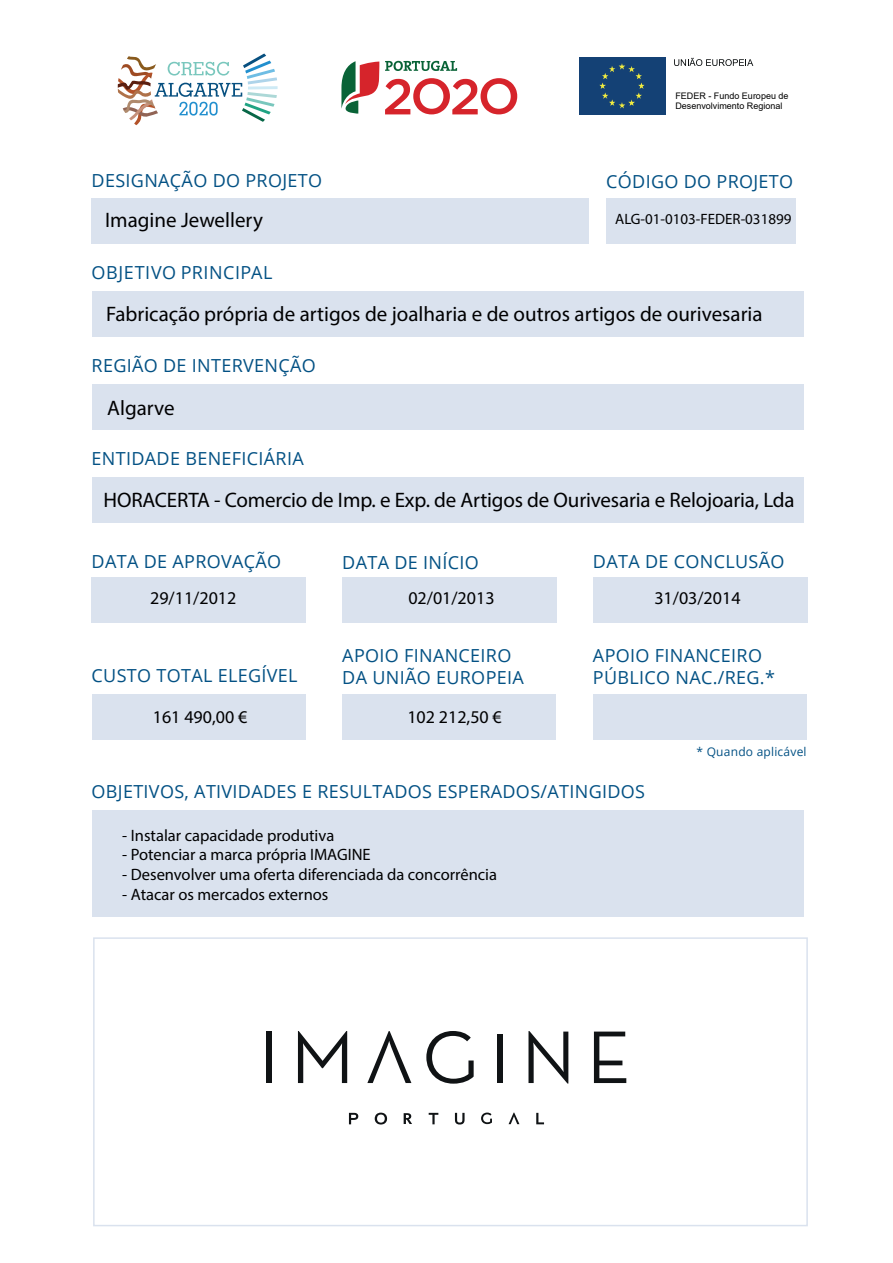
<style>
.page{position:relative;width:893px;height:1263px;background:#fff}
.page>*{position:absolute;margin:0;border:0;box-sizing:border-box;transform-origin:0 0}
.t1{font:21px "Myriad Pro";color:#000001}
.t2{font:18px/21.6px "Open Sans";letter-spacing:.02em;color:#035184}
.t3{font:18px "Myriad Pro";color:#000001}
.t4{font:16.5px "Myriad Pro";color:#000001}
.t5{font:15px "Myriad Pro";color:#000001}
.t6{font:12px "Open Sans";letter-spacing:.02em;color:#035184}
.t7{font:9px/10.8px "Arial";color:#000001}
</style>
<div class="page">
<div style="left:92px;top:198px;width:497px;height:45px;background:#dae2ee"></div>
<div style="left:606px;top:198px;width:190px;height:45px;background:#dae2ee"></div>
<div style="left:92px;top:577px;width:214px;height:46px;background:#dae2ee"></div>
<div style="left:342px;top:577px;width:214px;height:46px;background:#dae2ee"></div>
<div style="left:92px;top:291px;width:711px;height:45px;background:#dae2ee"></div>
<div style="left:92px;top:384px;width:711px;height:46px;background:#dae2ee"></div>
<div style="left:92px;top:478px;width:711px;height:45px;background:#dae2ee"></div>
<div style="left:92px;top:810px;width:711px;height:107px;background:#dae2ee"></div>
<div style="left:92px;top:694px;width:214px;height:45px;background:#dae2ee"></div>
<div style="left:342px;top:694px;width:214px;height:45px;background:#dae2ee"></div>
<div style="left:593px;top:694px;width:214px;height:45px;background:#dae2ee"></div>
<div style="left:593px;top:577px;width:214px;height:46px;background:#dae2ee"></div>
<div style="left:93px;top:937px;width:715px;height:289px;border:2px solid #dae2ee"></div>
<svg style="left:385px;top:78px;width:132px;height:36px"></svg>
<svg style="left:385px;top:61px;width:72px;height:10px"></svg>
<svg style="left:341px;top:61px;width:38px;height:53px"></svg>
<svg style="left:118px;top:53px;width:160px;height:72px"></svg>
<svg style="left:674px;top:58px;width:79px;height:8px"></svg>
<div style="left:579px;top:57px;width:86px;height:57px;background:#144175"></div>
<svg style="left:599px;top:63px;width:46px;height:45px"></svg>
<div style="left:267px;top:1031px;width:5px;height:52px;background:#101315"></div>
<svg style="left:298px;top:1031px;width:49px;height:52px"></svg>
<svg style="left:367px;top:1031px;width:44px;height:52px"></svg>
<svg style="left:426px;top:1031px;width:48px;height:53px"></svg>
<div style="left:497px;top:1035px;width:6px;height:48px;background:#101315"></div>
<svg style="left:528px;top:1031px;width:40px;height:52px"></svg>
<svg style="left:594px;top:1031px;width:32px;height:52px"></svg>
<svg style="left:349px;top:1113px;width:9px;height:11px"></svg>
<svg style="left:375px;top:1112px;width:12px;height:12px"></svg>
<svg style="left:429px;top:1113px;width:9px;height:11px"></svg>
<svg style="left:455px;top:1113px;width:10px;height:11px"></svg>
<svg style="left:536px;top:1113px;width:8px;height:11px"></svg>
<svg style="left:481px;top:1112px;width:11px;height:12px"></svg>
<svg style="left:509px;top:1112px;width:10px;height:12px"></svg>
<svg style="left:404px;top:1113px;width:8px;height:11px"></svg>
<p class="t2" style="left:92px;top:169px;width:232px">DESIGNAÇÃO DO PROJETO</p>
<p class="t7" style="left:675px;top:90px;width:115px">FEDER - Fundo Europeu de<br>Desenvolvimento Regional</p>
<p class="t2" style="left:606px;top:170px;width:188px">CÓDIGO DO PROJETO</p>
<p class="t1" style="left:105px;top:206px;width:159px">Imagine Jewellery</p>
<p class="t5" style="left:615px;top:209px;width:178px">ALG-01-0103-FEDER-031899</p>
<p class="t2" style="left:92px;top:262px;width:182px">OBJETIVO PRINCIPAL</p>
<p class="t1" style="left:106px;top:301px;width:658px">Fabricação própria de artigos de joalharia e de outros artigos de ourivesaria</p>
<p class="t2" style="left:92px;top:355px;width:226px">REGIÃO DE INTERVENÇÃO</p>
<p class="t1" style="left:107px;top:395px;width:69px">Algarve</p>
<p class="t2" style="left:92px;top:448px;width:214px">ENTIDADE BENEFICIÁRIA</p>
<p class="t1" style="left:104px;top:487px;width:693px">HORACERTA - Comercio de Imp. e Exp. de Artigos de Ourivesaria e Relojoaria, Lda</p>
<p class="t2" style="left:92px;top:551px;width:191px">DATA DE APROVAÇÃO</p>
<p class="t2" style="left:342px;top:551px;width:138px">DATA DE INÍCIO</p>
<p class="t2" style="left:593px;top:551px;width:193px">DATA DE CONCLUSÃO</p>
<p class="t3" style="left:150px;top:587px;width:88px">29/11/2012</p>
<p class="t3" style="left:408px;top:587px;width:88px">02/01/2013</p>
<p class="t3" style="left:654px;top:587px;width:88px">31/03/2014</p>
<p class="t2" style="left:92px;top:664px;width:207px">CUSTO TOTAL ELEGÍVEL</p>
<p class="t2" style="left:342px;top:644px;width:183px">APOIO FINANCEIRO<br>DA UNIÃO EUROPEIA</p>
<p class="t2" style="left:593px;top:644px;width:184px">APOIO FINANCEIRO<br>PÚBLICO NAC./REG.*</p>
<p class="t3" style="left:153px;top:706px;width:96px">161 490,00 €</p>
<p class="t3" style="left:407px;top:706px;width:96px">102 212,50 €</p>
<p class="t2" style="left:92px;top:780px;width:555px">OBJETIVOS, ATIVIDADES E RESULTADOS ESPERADOS/ATINGIDOS</p>
<p class="t4" style="left:122px;top:825px;width:214px">- Instalar capacidade produtiva</p>
<p class="t4" style="left:122px;top:845px;width:250px">- Potenciar a marca própria IMAGINE</p>
<p class="t4" style="left:122px;top:864px;width:376px">- Desenvolver uma oferta diferenciada da concorrência</p>
<p class="t4" style="left:122px;top:884px;width:208px">- Atacar os mercados externos</p>
<p class="t6" style="left:696px;top:743px;width:112px">* Quando aplicável</p>
</div>
